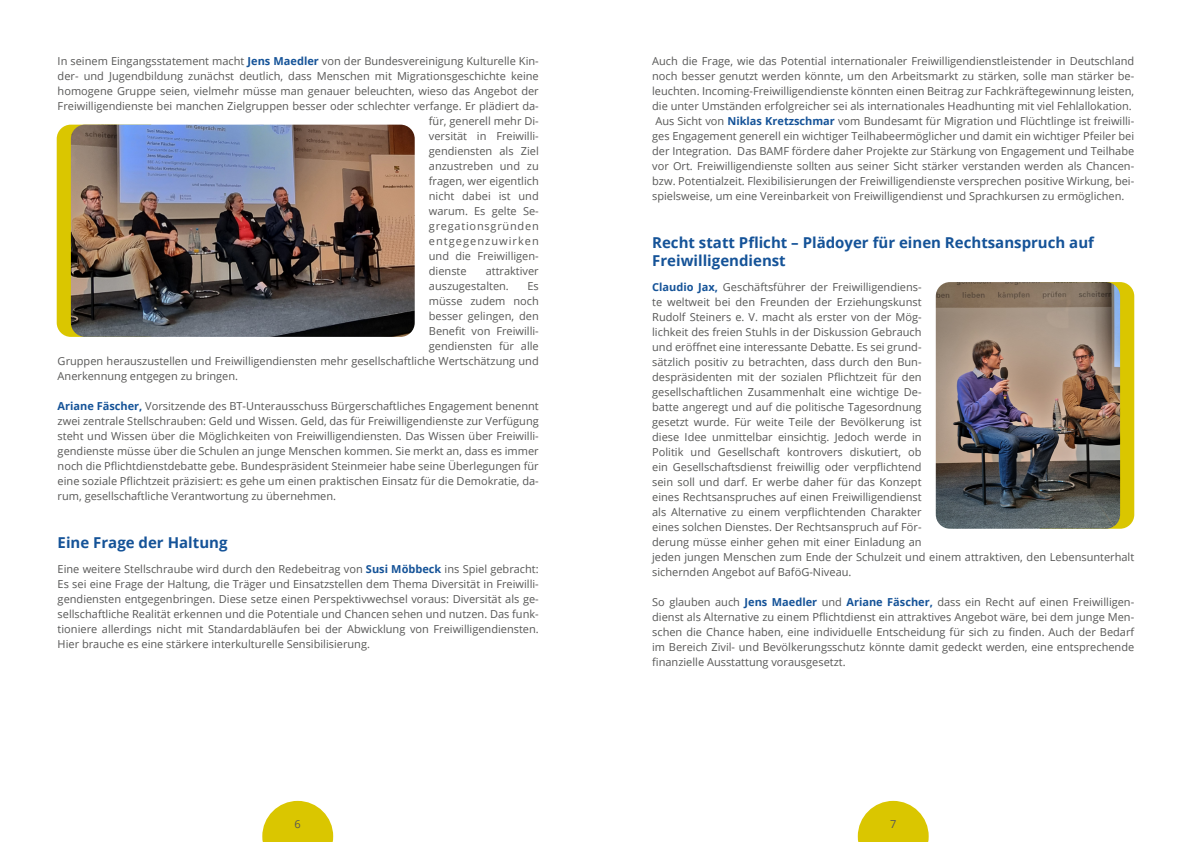
<style>
.page{position:relative;width:1191px;height:842px;background:#fff}
.page>*{position:absolute;margin:0;border:0;box-sizing:border-box;transform-origin:0 0}
.t1{font:700 15px/18px "Open Sans";color:#155398}
.t2{font:11px/15px "Open Sans";color:#575756}
.t3{font:11px "Open Sans";letter-spacing:.07em;color:#575756}
.t4{font:11px "Open Sans";letter-spacing:.095em;color:#575756}
.s1{font-weight:700;color:#155398}
</style>
<div class="page">
<svg style="left:857px;top:801px;width:71px;height:41px"></svg>
<svg style="left:262px;top:801px;width:71px;height:41px"></svg>
<svg style="left:57px;top:125px;width:14px;height:212px"></svg>
<img style="left:71px;top:125px;width:344px;height:212px">
<svg style="left:1120px;top:282px;width:14px;height:247px"></svg>
<img style="left:935px;top:282px;width:185px;height:247px">
<p class="t2" style="left:58px;top:53px;width:482px">In seinem Eingangsstatement macht <span class="s1">Jens Maedler</span> von der Bundesvereinigung Kulturelle Kin-</p>
<p class="t2" style="left:58px;top:68px;width:482px">der- und Jugendbildung zunächst deutlich, dass Menschen mit Migrationsgeschichte keine</p>
<p class="t2" style="left:58px;top:83px;width:482px">homogene Gruppe seien, vielmehr müsse man genauer beleuchten, wieso das Angebot der</p>
<p class="t2" style="left:58px;top:98px;width:482px">Freiwilligendienste bei manchen Zielgruppen besser oder schlechter verfange. Er plädiert da-</p>
<p class="t2" style="left:429px;top:113px;width:111px">für, generell mehr Di-</p>
<p class="t2" style="left:429px;top:128px;width:111px">versität in Freiwilli-</p>
<p class="t2" style="left:429px;top:143px;width:111px">gendiensten als Ziel</p>
<p class="t2" style="left:429px;top:158px;width:111px">anzustreben und zu</p>
<p class="t2" style="left:429px;top:173px;width:111px">fragen, wer eigentlich</p>
<p class="t2" style="left:429px;top:188px;width:111px">nicht dabei ist und</p>
<p class="t2" style="left:429px;top:203px;width:111px">warum. Es gelte Se-</p>
<p class="t3" style="left:429px;top:219px;width:111px">gregationsgründen</p>
<p class="t4" style="left:429px;top:234px;width:111px">entgegenzuwirken</p>
<p class="t2" style="left:429px;top:248px;width:111px">und die Freiwilligen-</p>
<p class="t2" style="left:429px;top:263px;width:39px">dienste</p>
<p class="t2" style="left:429px;top:263px;width:111px;text-indent:57px">attraktiver auszugestalten.</p>
<p class="t2" style="left:527px;top:278px;width:13px">Es</p>
<p class="t2" style="left:429px;top:293px;width:111px">müsse zudem noch</p>
<p class="t2" style="left:429px;top:308px;width:111px">besser gelingen, den</p>
<p class="t2" style="left:429px;top:323px;width:111px">Benefit von Freiwilli-</p>
<p class="t2" style="left:429px;top:338px;width:111px">gendiensten für alle</p>
<p class="t2" style="left:58px;top:353px;width:482px">Gruppen herauszustellen und Freiwilligendiensten mehr gesellschaftliche Wertschätzung und</p>
<p class="t2" style="left:58px;top:368px;width:182px">Anerkennung entgegen zu bringen.</p>
<p class="t2" style="left:58px;top:398px;width:482px;text-align:justify"><span class="s1">Ariane Fäscher,</span> Vorsitzende des BT-Unterausschuss Bürgerschaftliches Engagement benennt zwei zentrale Stellschrauben: Geld und Wissen. Geld, das für Freiwilligendienste zur Verfügung steht und Wissen über die Möglichkeiten von Freiwilligendiensten. Das Wissen über Freiwilli&shy;gendienste müsse über die Schulen an junge Menschen kommen. Sie merkt an, dass es immer noch die Pflichtdienstdebatte gebe. Bundespräsident Steinmeier habe seine Überlegungen für eine soziale Pflichtzeit präzisiert: es gehe um einen praktischen Einsatz für die Demokratie, da&shy;rum, gesellschaftliche Verantwortung zu übernehmen.</p>
<h1 class="t1" style="left:58px;top:533px;width:171px">Eine Frage der Haltung</h1>
<p class="t2" style="left:58px;top:561px;width:482px;text-align:justify">Eine weitere Stellschraube wird durch den Redebeitrag von <span class="s1">Susi Möbbeck</span> ins Spiel gebracht:<br>Es sei eine Frage der Haltung, die Träger und Einsatzstellen dem Thema Diversität in Freiwilli&shy;gendiensten entgegenbringen. Diese setze einen Perspektivwechsel voraus: Diversität als ge&shy;sellschaftliche Realität erkennen und die Potentiale und Chancen sehen und nutzen. Das funk&shy;tioniere allerdings nicht mit Standardabläufen bei der Abwicklung von Freiwilligendiensten.<br>Hier brauche es eine stärkere interkulturelle Sensibilisierung.</p>
<p class="t2" style="left:652px;top:53px;width:483px">Auch die Frage, wie das Potential internationaler Freiwilligendienstleistender in Deutschland noch besser genutzt werden könnte, um den Arbeitsmarkt zu stärken, solle man stärker be&shy;leuchten. Incoming-Freiwilligendienste könnten einen Beitrag zur Fachkräftegewinnung leisten, die unter Umständen erfolgreicher sei als internationales Headhunting mit viel Fehlallokation.<br>Aus Sicht von <span class="s1">Niklas Kretzschmar</span> vom Bundesamt für Migration und Flüchtlinge ist freiwilli&shy;ges Engagement generell ein wichtiger Teilhabeermöglicher und damit ein wichtiger Pfeiler bei der Integration. Das BAMF fördere daher Projekte zur Stärkung von Engagement und Teilhabe vor Ort. Freiwilligendienste sollten aus seiner Sicht stärker verstanden werden als Chancen&shy;bzw. Potentialzeit. Flexibilisierungen der Freiwilligendienste versprechen positive Wirkung, bei&shy;spielsweise, um eine Vereinbarkeit von Freiwilligendienst und Sprachkursen zu ermöglichen.</p>
<h1 class="t1" style="left:652px;top:233px;width:443px">Recht statt Pflicht – Plädoyer für einen Rechtsanspruch auf<br>Freiwilligendienst</h1>
<p class="t2" style="left:652px;top:279px;width:483px"><span class="s1">Claudio Jax,</span> Geschäftsführer der Freiwilligendiens-<br>te weltweit bei den Freunden der Erziehungskunst<br>Rudolf Steiners e. V. macht als erster von der Mög-<br>lichkeit des freien Stuhls in der Diskussion Gebrauch<br>und eröffnet eine interessante Debatte. Es sei grund-<br>sätzlich positiv zu betrachten, dass durch den Bun-<br>despräsidenten mit der sozialen Pflichtzeit für den<br>gesellschaftlichen Zusammenhalt eine wichtige De-<br>batte angeregt und auf die politische Tagesordnung<br>gesetzt wurde. Für weite Teile der Bevölkerung ist<br>diese Idee unmittelbar einsichtig. Jedoch werde in<br>Politik und Gesellschaft kontrovers diskutiert, ob<br>ein Gesellschaftsdienst freiwillig oder verpflichtend<br>sein soll und darf. Er werbe daher für das Konzept<br>eines Rechtsanspruches auf einen Freiwilligendienst<br>als Alternative zu einem verpflichtenden Charakter<br>eines solchen Dienstes. Der Rechtsanspruch auf För-<br>derung müsse einher gehen mit einer Einladung an<br>jeden jungen Menschen zum Ende der Schulzeit und einem attraktiven, den Lebensunterhalt sichernden Angebot auf BaföG-Niveau.</p>
<p class="t2" style="left:652px;top:594px;width:483px;text-align:justify">So glauben auch <span class="s1">Jens Maedler</span> und <span class="s1">Ariane Fäscher,</span> dass ein Recht auf einen Freiwilligen&shy;dienst als Alternative zu einem Pflichtdienst ein attraktives Angebot wäre, bei dem junge Men&shy;schen die Chance haben, eine individuelle Entscheidung für sich zu finden. Auch der Bedarf im Bereich Zivil- und Bevölkerungsschutz könnte damit gedeckt werden, eine entsprechende finanzielle Ausstattung vorausgesetzt.</p>
<p class="t2" style="left:294px;top:816px;width:8px">6</p>
<p class="t2" style="left:890px;top:816px;width:8px">7</p>
</div>
